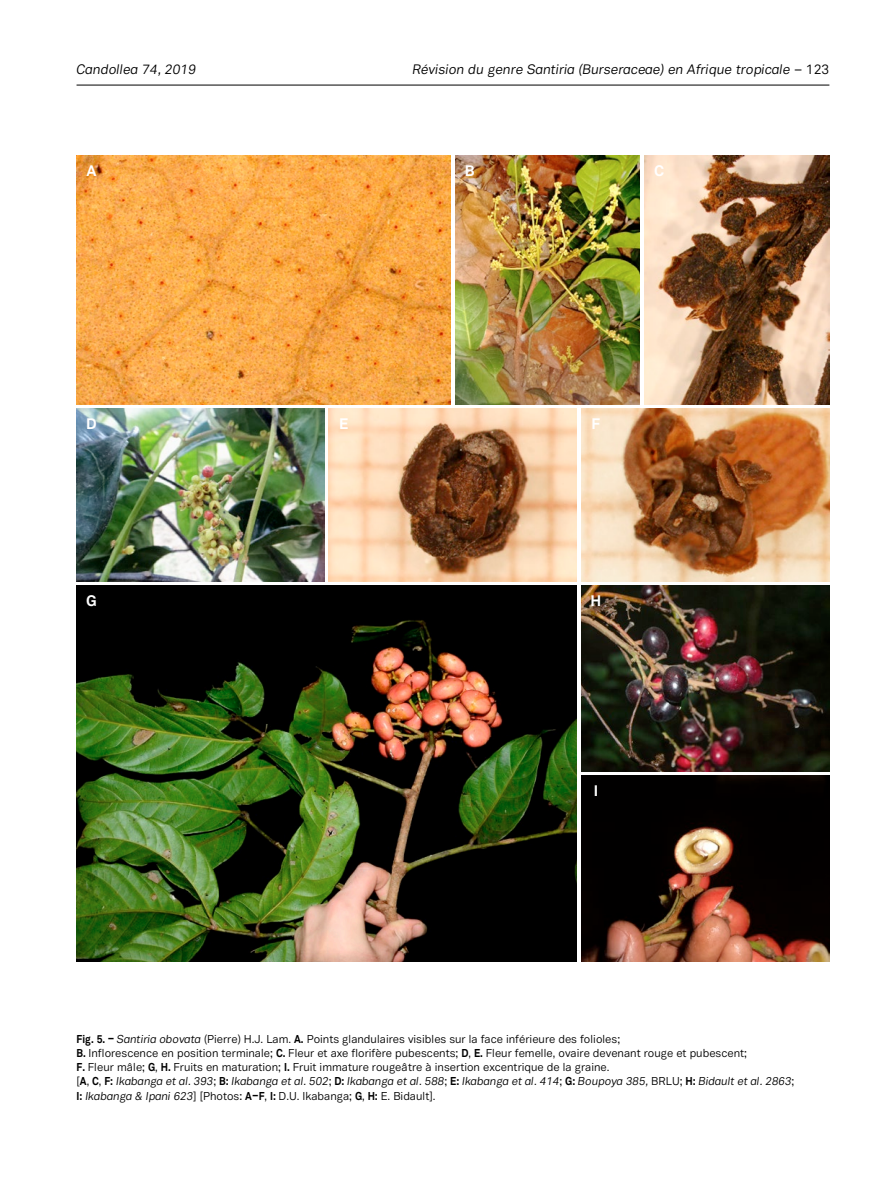
<style>
.page{position:relative;width:893px;height:1191px;background:#fff}
.page>*{position:absolute;margin:0;border:0;box-sizing:border-box;transform-origin:0 0}
.t1{font:700 15px "Vaud";color:#fff}
.t2{font:italic 13.5px "Vaud";color:#000}
.t3{font:11.25px/14.2px "Vaud";color:#000}
.s1{font-style:normal}
.s2{font-weight:700}
.s3{font-style:italic}
</style>
<div class="page">
<hr style="left:77px;top:85px;width:752px;height:1px;background:#000">
<img style="left:581px;top:585px;width:248px;height:186px">
<img style="left:581px;top:775px;width:248px;height:186px">
<img style="left:455px;top:155px;width:185px;height:250px">
<img style="left:644px;top:155px;width:185px;height:250px">
<img style="left:77px;top:408px;width:248px;height:173px">
<img style="left:329px;top:408px;width:248px;height:173px">
<img style="left:581px;top:408px;width:248px;height:173px">
<img style="left:77px;top:155px;width:374px;height:250px">
<img style="left:77px;top:585px;width:500px;height:376px">
<p class="t2" style="left:77px;top:61px;width:121px">Candollea 74, 2019</p>
<p class="t2" style="left:412px;top:61px;width:419px">Révision du genre Santiria (Burseraceae) en Afrique tropicale <span class="s1">– 123</span></p>
<h1 class="t1" style="left:86px;top:161px;width:12px">A</h1>
<h1 class="t1" style="left:465px;top:161px;width:11px">B</h1>
<h1 class="t1" style="left:654px;top:161px;width:12px">C</h1>
<h1 class="t1" style="left:86px;top:414px;width:12px">D</h1>
<h1 class="t1" style="left:339px;top:414px;width:11px">E</h1>
<h1 class="t1" style="left:592px;top:414px;width:10px">F</h1>
<h1 class="t1" style="left:86px;top:591px;width:12px">G</h1>
<h1 class="t1" style="left:591px;top:591px;width:12px">H</h1>
<h1 class="t1" style="left:594px;top:781px;width:6px">I</h1>
<p class="t3" style="left:77px;top:1031px;width:719px"><span class="s2">Fig. 5. –</span> <span class="s3">Santiria obovata</span> (Pierre) H.J. Lam. <span class="s2">A.</span> Points glandulaires visibles sur la face inférieure des folioles;<br><span class="s2">B.</span> Inflorescence en position terminale; <span class="s2">C.</span> Fleur et axe florifère pubescents; <span class="s2">D</span>, <span class="s2">E.</span> Fleur femelle, ovaire devenant rouge et pubescent;<br><span class="s2">F.</span> Fleur mâle; <span class="s2">G</span>, <span class="s2">H.</span> Fruits en maturation; <span class="s2">I.</span> Fruit immature rougeâtre à insertion excentrique de la graine.<br>[<span class="s2">A</span>, <span class="s2">C</span>, <span class="s2">F:</span> <span class="s3">Ikabanga et al. 393</span>; <span class="s2">B:</span> <span class="s3">Ikabanga et al. 502</span>; <span class="s2">D:</span> <span class="s3">Ikabanga et al. 588</span>; <span class="s2">E:</span> <span class="s3">Ikabanga et al. 414</span>; <span class="s2">G:</span> <span class="s3">Boupoya 385,</span> BRLU; <span class="s2">H:</span> <span class="s3">Bidault et al. 2863</span>; <span class="s2">I:</span> <span class="s3">Ikabanga &amp; Ipani 623</span>] [Photos: <span class="s2">A–F</span>, <span class="s2">I:</span> D.U. Ikabanga; <span class="s2">G</span>, <span class="s2">H:</span> E. Bidault].</p>
</div>
